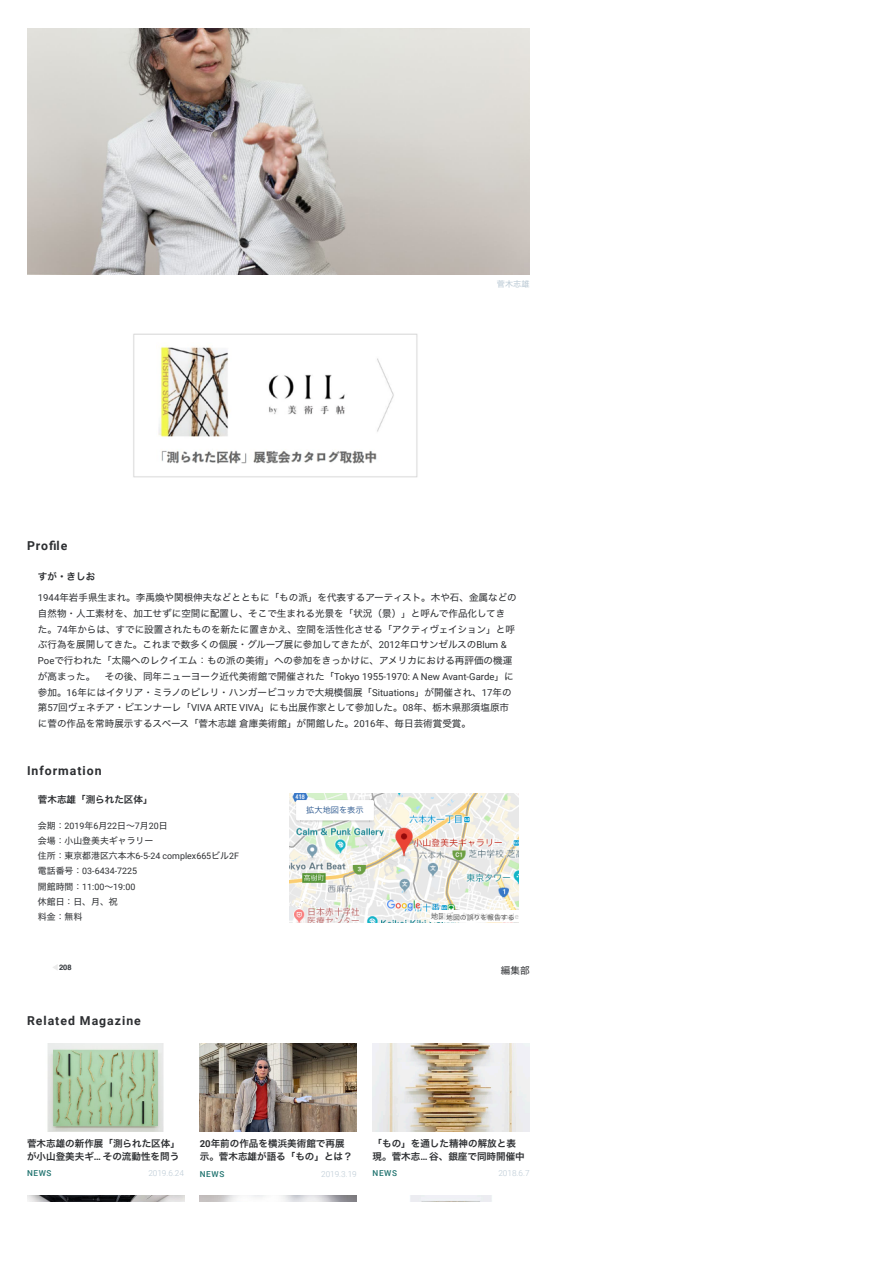
<style>
.page{position:relative;width:893px;height:1263px;background:#fff}
.page>*{position:absolute;margin:0;border:0;box-sizing:border-box;transform-origin:0 0}
.t1{font:700 12.3px "Roboto";letter-spacing:.08em;color:#2c2e31}
.t2{font:9.6px/15.8px "Hiragino Sans W4";color:#2c2e31}
.t3{font:9.6px/12.9px "Hiragino Sans W6";color:#2c2e31}
.t4{font:8.85px/15px "Roboto";color:#2c2e31}
.t5{font:8.85px/15px "Hiragino Sans W4";color:#2c2e31}
.t6{font:300 8.25px "Roboto";color:#bac9d4}
.t7{font:500 8.25px "Roboto";letter-spacing:.08em;color:#20736f}
.t8{font:8.25px "Hiragino Sans W3";color:#24528b}
.t9{font:8.25px "Hiragino Sans W4";color:#bac9d4}
.t10{font:7.5px "Roboto";color:#444}
.t11{font:700 7.5px "Helvetica";color:#32363b}
.t12{font:6.9px "Hiragino Sans W3";color:#444}
.s1{font-family:"Roboto"}
.s2{font-family:"Hiragino Sans W4"}
.s3{font-family:"Hiragino Sans W3"}
.s4{font-family:"Roboto";font-weight:700}
</style>
<div class="page">
<img style="left:27px;top:28px;width:503px;height:247px">
<img style="left:133px;top:333px;width:285px;height:145px">
<img style="left:289px;top:793px;width:230px;height:129px">
<div style="left:431px;top:911px;width:88px;height:11px;background:#fff"></div>
<img style="left:386px;top:898px;width:36px;height:14px">
<img style="left:300px;top:799px;width:70px;height:1px">
<img style="left:300px;top:820px;width:70px;height:3px">
<svg style="left:370px;top:799px;width:6px;height:24px"></svg>
<svg style="left:294px;top:799px;width:6px;height:24px"></svg>
<div style="left:296px;top:800px;width:78px;height:20px;background:#fff"></div>
<svg style="left:53px;top:964px;width:5px;height:6px"></svg>
<img style="left:47px;top:1044px;width:117px;height:88px">
<img style="left:200px;top:1044px;width:157px;height:88px">
<img style="left:373px;top:1044px;width:157px;height:88px">
<img style="left:27px;top:1195px;width:157px;height:6px">
<p class="t1" style="left:27px;top:539px;width:42px">Profile</p>
<p class="t9" style="left:497px;top:277px;width:34px">菅木志雄</p>
<p class="t3" style="left:38px;top:570px;width:59px">すが・きしお</p>
<p class="t2" style="left:38px;top:589px;width:480px"><span class="s1">1944</span>年岩手県生まれ。李禹煥や関根伸夫などとともに「もの派」を代表するアーティスト。木や石、金属などの自然物・人工素材を、加工せずに空間に配置し、そこで生まれる光景を「状況（景）」と呼んで作品化してきた。<span class="s1">74</span>年からは、すでに設置されたものを新たに置きかえ、空間を活性化させる「アクティヴェイション」と呼ぶ行為を展開してきた。これまで数多くの個展・グループ展に参加してきたが、<span class="s1">2012</span>年ロサンゼルスの<span class="s1">Blum &amp; Poe</span>で行われた「太陽へのレクイエム：もの派の美術」への参加をきっかけに、アメリカにおける再評価の機運が高まった。　その後、同年ニューヨーク近代美術館で開催された「<span class="s1">Tokyo 1955-1970: A New Avant-Garde</span>」に参加。<span class="s1">16</span>年にはイタリア・ミラノのピレリ・ハンガービコッカで大規模個展「<span class="s1">Situations</span>」が開催され、<span class="s1">17</span>年の第<span class="s1">57</span>回ヴェネチア・ビエンナーレ「<span class="s1">VIVA ARTE VIVA</span>」にも出展作家として参加した。<span class="s1">08</span>年、栃木県那須塩原市に菅の作品を常時展示するスペース「菅木志雄倉庫美術館」が開館した。<span class="s1">2016</span>年、毎日芸術賞受賞。</p>
<p class="t1" style="left:27px;top:763px;width:76px">Information</p>
<p class="t3" style="left:38px;top:793px;width:116px">菅木志雄「測られた区体」</p>
<p class="t4" style="left:38px;top:819px;width:131px"><span class="s2">会期：</span>2019<span class="s2">年</span>6<span class="s2">月</span>22<span class="s2">日～</span>7<span class="s2">月</span>20<span class="s2">日</span></p>
<p class="t5" style="left:38px;top:833px;width:117px">会場：小山登美夫ギャラリー</p>
<p class="t4" style="left:38px;top:849px;width:203px"><span class="s2">住所：東京都港区六本木</span>6-5-24 complex665<span class="s2">ビル</span>2F<span class="s2">電話番号：</span>03-6434-7225<br><span class="s2">開館時間：</span>11:00<span class="s2">～</span>19:00</p>
<p class="t5" style="left:38px;top:893px;width:81px">休館日：日、月、祝料金：無料</p>
<p class="t11" style="left:59px;top:964px;width:14px">208</p>
<p class="t1" style="left:27px;top:1014px;width:115px">Related Magazine</p>
<p class="t8" style="left:306px;top:802px;width:59px">拡大地図を表示</p>
<p class="t10" style="left:431px;top:912px;width:89px"><span class="s3">地図データ</span> ©2019 Google</p>
<p class="t12" style="left:446px;top:911px;width:70px">地図の誤りを報告する</p>
<p class="t2" style="left:501px;top:961px;width:30px">編集部</p>
<p class="t3" style="left:27px;top:1136px;width:154px">菅木志雄の新作展「測られた区体」が小山登美夫ギ<span class="s4">…</span> その流動性を問う</p>
<p class="t7" style="left:27px;top:1168px;width:26px">NEWS</p>
<p class="t6" style="left:148px;top:1168px;width:37px">2019.6.24</p>
<p class="t3" style="left:200px;top:1136px;width:154px"><span class="s4">20</span>年前の作品を横浜美術館で再展示。菅木志雄が語る「もの」とは？</p>
<p class="t7" style="left:200px;top:1169px;width:26px">NEWS</p>
<p class="t6" style="left:321px;top:1169px;width:37px">2019.3.19</p>
<p class="t3" style="left:373px;top:1136px;width:154px">「もの」を通した精神の解放と表現。菅木志<span class="s4">…</span> 谷、銀座で同時開催中</p>
<p class="t7" style="left:373px;top:1168px;width:26px">NEWS</p>
<p class="t6" style="left:498px;top:1168px;width:33px">2018.6.7</p>
</div>
